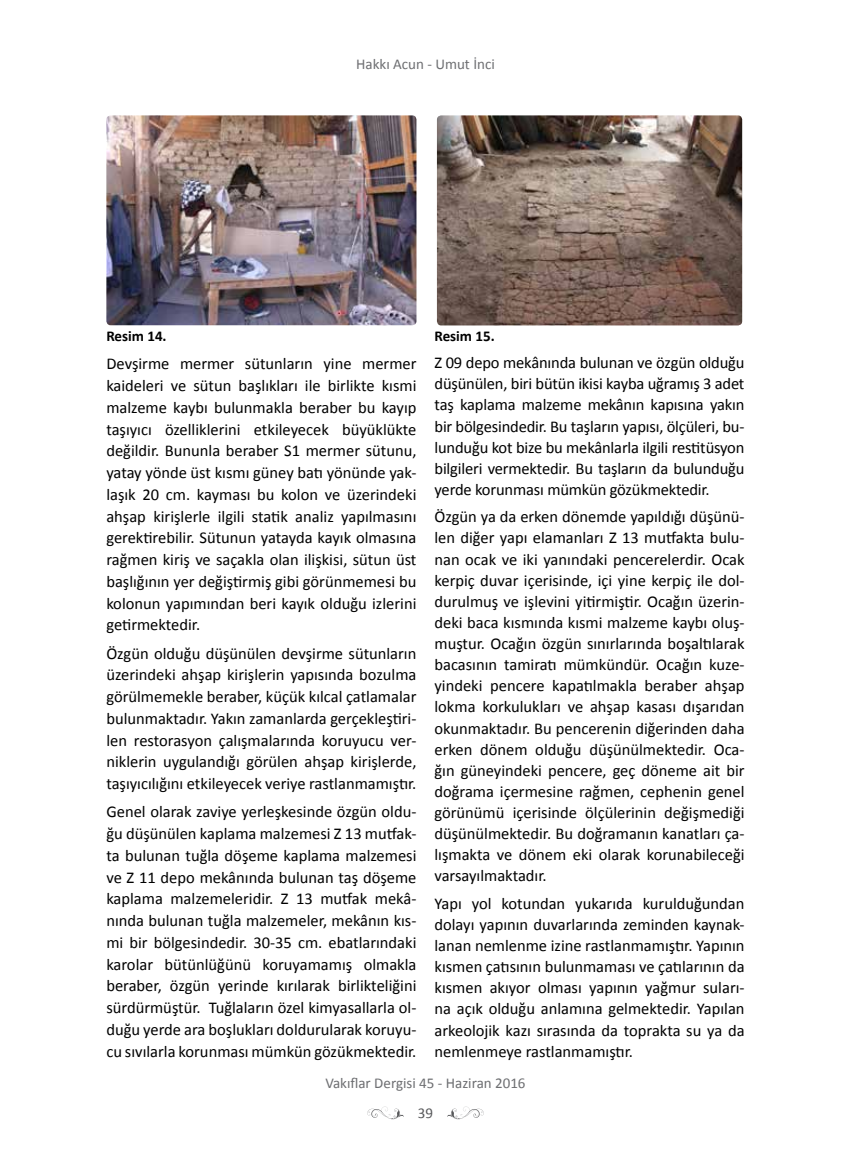
<style>
.page{position:relative;width:851px;height:1170px;background:#fff}
.page>*{position:absolute;margin:0;border:0;box-sizing:border-box;transform-origin:0 0}
.t1{font:16.5px/21.1px "Calibri";color:#000;text-align:justify}
.t2{font:15px "Calibri";color:#6d6e71}
.t3{font:700 15px "Calibri";color:#000}
.t4{font:15px "Calibri";color:#58595b}
</style>
<div class="page">
<svg style="left:367px;top:1106px;width:37px;height:14px"></svg>
<svg style="left:447px;top:1106px;width:37px;height:14px"></svg>
<img style="left:106px;top:115px;width:310px;height:210px">
<img style="left:437px;top:115px;width:305px;height:210px">
<p class="t2" style="left:356px;top:54px;width:140px">Hakkı Acun - Umut İnci</p>
<p class="t3" style="left:106px;top:326px;width:62px">Resim 14.</p>
<p class="t1" style="left:106px;top:353px;width:311px;line-height:21.8px">Devşirme mermer sütunların yine mermer kaideleri ve sütun başlıkları ile birlikte kısmi malzeme kaybı bulunmakla beraber bu kayıp taşıyıcı özelliklerini etkileyecek büyüklükte değildir. Bununla beraber S1 mermer sütunu, yatay yönde üst kısmı güney batı yönünde yak&shy;laşık 20 cm. kayması bu kolon ve üzerindeki ahşap kirişlerle ilgili statik analiz yapılmasını gerektirebilir. Sütunun yatayda kayık olmasına rağmen kiriş ve saçakla olan ilişkisi, sütun üst başlığının yer değiştirmiş gibi görünmemesi bu kolonun yapımından beri kayık olduğu izlerini getirmektedir.</p>
<p class="t1" style="left:106px;top:642px;width:311px;line-height:21.8px">Özgün olduğu düşünülen devşirme sütunların üzerindeki ahşap kirişlerin yapısında bozulma görülmemekle beraber, küçük kılcal çatlamalar bulunmaktadır. Yakın zamanlarda gerçekleştiri&shy;len restorasyon çalışmalarında koruyucu ver&shy;niklerin uygulandığı görülen ahşap kirişlerde, taşıyıcılığını etkileyecek veriye rastlanmamıştır.</p>
<p class="t1" style="left:106px;top:800px;width:311px;line-height:21.8px">Genel olarak zaviye yerleşkesinde özgün oldu&shy;ğu düşünülen kaplama malzemesi Z 13 mutfak&shy;ta bulunan tuğla döşeme kaplama malzemesi ve Z 11 depo mekânında bulunan taş döşeme kaplama malzemeleridir. Z 13 mutfak mekâ&shy;nında bulunan tuğla malzemeler, mekânın kıs&shy;mi bir bölgesindedir. 30-35 cm. ebatlarındaki karolar bütünlüğünü koruyamamış olmakla beraber, özgün yerinde kırılarak birlikteliğini sürdürmüştür. Tuğlaların özel kimyasallarla ol&shy;duğu yerde ara boşlukları doldurularak koruyu&shy;cu sıvılarla korunması mümkün gözükmektedir.</p>
<p class="t3" style="left:434px;top:326px;width:62px">Resim 15.</p>
<p class="t1" style="left:434px;top:352px;width:311px">Z 09 depo mekânında bulunan ve özgün olduğu düşünülen, biri bütün ikisi kayba uğramış 3 adet taş kaplama malzeme mekânın kapısına yakın bir bölgesindedir. Bu taşların yapısı, ölçüleri, bu&shy;lunduğu kot bize bu mekânlarla ilgili restitüsyon bilgileri vermektedir. Bu taşların da bulunduğu yerde korunması mümkün gözükmektedir.</p>
<p class="t1" style="left:434px;top:506px;width:311px">Özgün ya da erken dönemde yapıldığı düşünü&shy;len diğer yapı elamanları Z 13 mutfakta bulu&shy;nan ocak ve iki yanındaki pencerelerdir. Ocak kerpiç duvar içerisinde, içi yine kerpiç ile dol&shy;durulmuş ve işlevini yitirmiştir. Ocağın üzerin&shy;deki baca kısmında kısmi malzeme kaybı oluş&shy;muştur. Ocağın özgün sınırlarında boşaltılarak bacasının tamiratı mümkündür. Ocağın kuze&shy;yindeki pencere kapatılmakla beraber ahşap lokma korkulukları ve ahşap kasası dışarıdan okunmaktadır. Bu pencerenin diğerinden daha erken dönem olduğu düşünülmektedir. Oca&shy;ğın güneyindeki pencere, geç döneme ait bir doğrama içermesine rağmen, cephenin genel görünümü içerisinde ölçülerinin değişmediği düşünülmektedir. Bu doğramanın kanatları ça&shy;lışmakta ve dönem eki olarak korunabileceği varsayılmaktadır.</p>
<p class="t1" style="left:434px;top:892px;width:311px">Yapı yol kotundan yukarıda kurulduğundan dolayı yapının duvarlarında zeminden kaynak&shy;lanan nemlenme izine rastlanmamıştır. Yapının kısmen çatısının bulunmaması ve çatılarının da kısmen akıyor olması yapının yağmur suları&shy;na açık olduğu anlamına gelmektedir. Yapılan arkeolojik kazı sırasında da toprakta su ya da nemlenmeye rastlanmamıştır.</p>
<p class="t2" style="left:325px;top:1073px;width:202px">Vakıflar Dergisi 45 - Haziran 2016</p>
<p class="t4" style="left:418px;top:1103px;width:17px">39</p>
</div>
